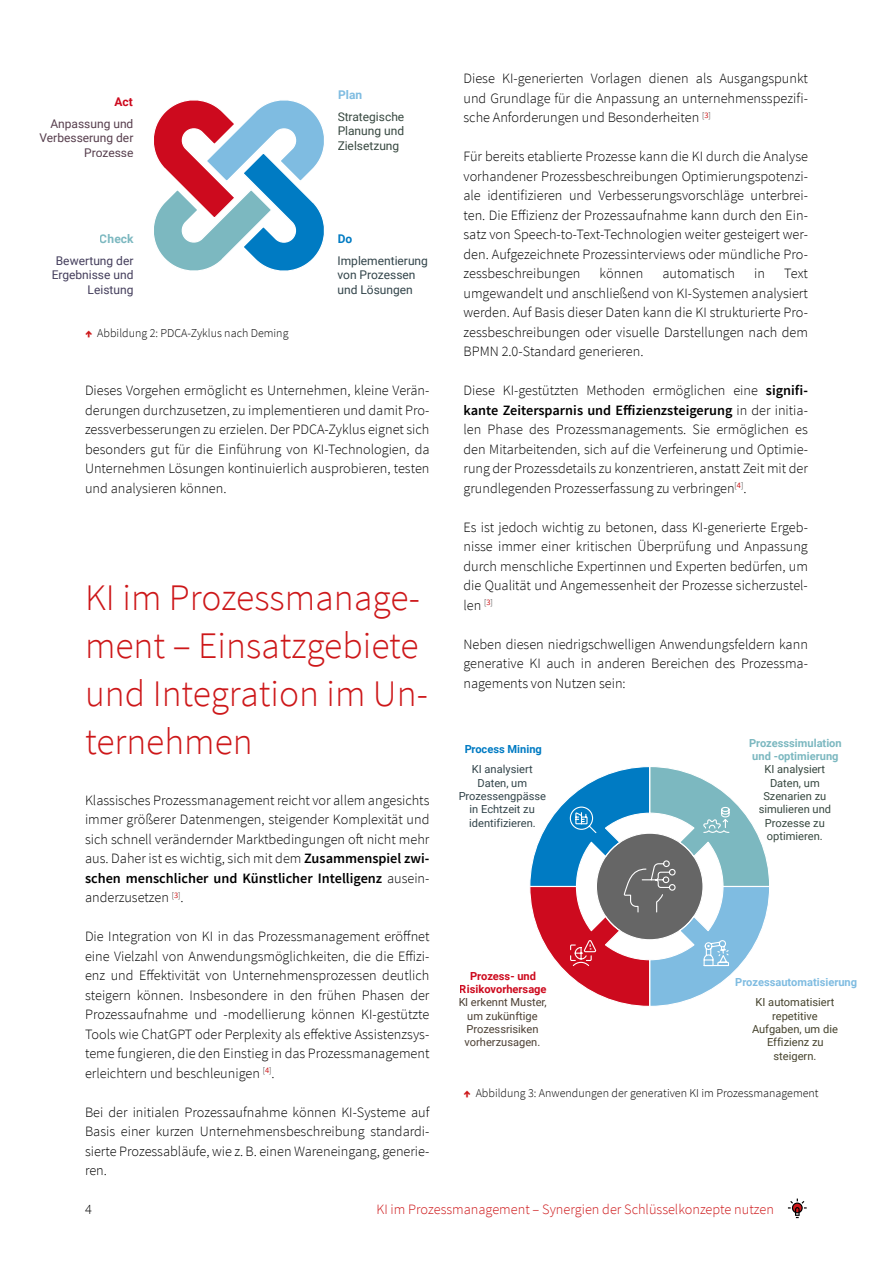
<style>
.page{position:relative;width:893px;height:1263px;background:#fff}
.page>*{position:absolute;margin:0;border:0;box-sizing:border-box;transform-origin:0 0}
.t1{font:300 37.5px/48px "Source Sans Pro";color:#cd1719}
.t2{font:300 14.25px/19.5px "Source Sans Pro";color:#000;text-align:justify}
.t3{font:300 14.25px "Source Sans Pro";color:#cd1719}
.t4{font:300 12px "Source Sans Pro";color:#000}
.t5{font:12px/14.4px "Roboto";color:#32444a}
.t6{font:12px/14.4px "Roboto";color:#573e4d;text-align:right}
.t7{font:12px/14.4px "Roboto";color:#374840;text-align:justify}
.t8{font:12px/14.4px "Roboto";color:#443e5c;text-align:right}
.t9{font:700 12px "Roboto";color:#7cb8c0}
.t10{font:700 12px "Roboto";color:#7fbce1}
.t11{font:700 12px "Roboto";color:#cd0a1e}
.t12{font:700 12px "Roboto";color:#007bc3}
.t13{font:11.1px/13.4px "Roboto";color:#374840;text-align:center}
.t14{font:11.1px/13.4px "Roboto";color:#32444a;text-align:center}
.t15{font:11.1px/13.4px "Roboto";color:#46432d;text-align:center}
.t16{font:11.1px/13.4px "Roboto";color:#4c4034;text-align:center}
.t17{font:700 11.1px/13.4px "Roboto";color:#7cb8c0}
.t18{font:700 11.1px/13.4px "Roboto";color:#cd0a1e;text-align:center}
.t19{font:700 11.1px "Roboto";color:#7fbce1}
.t20{font:700 11.1px "Roboto";color:#007bc3}
.s1{font-weight:900;color:#cd1719}
.s2{font-weight:600}
</style>
<div class="page">
<svg style="left:154px;top:100px;width:170px;height:171px"></svg>
<svg style="left:529px;top:766px;width:240px;height:241px"></svg>
<svg style="left:788px;top:1198px;width:19px;height:20px"></svg>
<p class="t11" style="left:115px;top:94px;width:20px">Act</p>
<p class="t10" style="left:338px;top:87px;width:26px">Plan</p>
<p class="t6" style="left:40px;top:116px;width:95px">Anpassung und<br>Verbesserung der<br>Prozesse</p>
<p class="t7" style="left:338px;top:109px;width:68px">Strategische Planung und Zielsetzung</p>
<p class="t9" style="left:100px;top:231px;width:35px">Check</p>
<p class="t12" style="left:338px;top:231px;width:16px">Do</p>
<p class="t8" style="left:52px;top:253px;width:83px">Bewertung der<br>Ergebnisse und<br>Leistung</p>
<p class="t5" style="left:337px;top:253px;width:92px">Implementierung von Prozessen und Lösungen</p>
<p class="t4" style="left:85px;top:326px;width:205px"><span class="s1">↑</span> Abbildung 2: PDCA-Zyklus nach Deming</p>
<p class="t2" style="left:85px;top:381px;width:346px">Dieses Vorgehen ermöglicht es Unternehmen, kleine Verän&shy;derungen durchzusetzen, zu implementieren und damit Pro&shy;zessverbesserungen zu erzielen. Der PDCA-Zyklus eignet sich besonders gut für die Einführung von KI-Technologien, da Unternehmen Lösungen kontinuierlich ausprobieren, testen und analysieren können.</p>
<h1 class="t1" style="left:85px;top:574px;width:344px">KI im Prozessmanage&shy;ment – Einsatzgebiete und Integration im Un&shy;ternehmen</h1>
<p class="t2" style="left:85px;top:790px;width:346px">Klassisches Prozessmanagement reicht vor allem angesichts immer größerer Datenmengen, steigender Komplexität und sich schnell verändernder Marktbedingungen oft nicht mehr aus. Daher ist es wichtig, sich mit dem <span class="s2">Zusammenspiel zwi&shy;schen menschlicher und Künstlicher Intelligenz</span> ausein&shy;anderzusetzen <sup>[</sup><sup>3</sup><sup>]</sup>.</p>
<p class="t2" style="left:85px;top:927px;width:346px">Die Integration von KI in das Prozessmanagement eröffnet eine Vielzahl von Anwendungsmöglichkeiten, die die Effizi&shy;enz und Effektivität von Unternehmensprozessen deutlich steigern können. Insbesondere in den frühen Phasen der Prozessaufnahme und -modellierung können KI-gestützte Tools wie ChatGPT oder Perplexity als effektive Assistenzsys&shy;teme fungieren, die den Einstieg in das Prozessmanagement erleichtern und beschleunigen <sup>[</sup><sup>4</sup><sup>]</sup>.</p>
<p class="t2" style="left:85px;top:1102px;width:346px">Bei der initialen Prozessaufnahme können KI-Systeme auf Basis einer kurzen Unternehmensbeschreibung standardi&shy;sierte Prozessabläufe, wie z. B. einen Wareneingang, generie&shy;ren.</p>
<p class="t2" style="left:463px;top:69px;width:346px">Diese KI-generierten Vorlagen dienen als Ausgangspunkt und Grundlage für die Anpassung an unternehmensspezifi&shy;sche Anforderungen und Besonderheiten <sup>[</sup><sup>3</sup><sup>]</sup></p>
<p class="t2" style="left:463px;top:147px;width:346px">Für bereits etablierte Prozesse kann die KI durch die Analyse vorhandener Prozessbeschreibungen Optimierungspotenzi&shy;ale identifizieren und Verbesserungsvorschläge unterbrei&shy;ten. Die Effizienz der Prozessaufnahme kann durch den Ein&shy;satz von Speech-to-Text-Technologien weiter gesteigert wer&shy;den. Aufgezeichnete Prozessinterviews oder mündliche Pro&shy;zessbeschreibungen</p>
<p class="t2" style="left:600px;top:264px;width:45px">können</p>
<p class="t2" style="left:662px;top:264px;width:74px">automatisch</p>
<p class="t2" style="left:754px;top:264px;width:12px">in</p>
<p class="t2" style="left:463px;top:264px;width:346px;text-indent:321px">Text umgewandelt und anschließend von KI-Systemen analysiert werden. Auf Basis dieser Daten kann die KI strukturierte Pro&shy;zessbeschreibungen oder visuelle Darstellungen nach dem BPMN 2.0-Standard generieren.</p>
<p class="t2" style="left:463px;top:381px;width:346px">Diese KI-gestützten Methoden ermöglichen eine <span class="s2">signifi&shy;kante Zeitersparnis und Effizienzsteigerung</span> in der initia&shy;len Phase des Prozessmanagements. Sie ermöglichen es den Mitarbeitenden, sich auf die Verfeinerung und Optimie&shy;rung der Prozessdetails zu konzentrieren, anstatt Zeit mit der grundlegenden Prozesserfassung zu verbringen<sup>[</sup><sup>4</sup><sup>]</sup>.</p>
<p class="t2" style="left:463px;top:517px;width:346px">Es ist jedoch wichtig zu betonen, dass KI-generierte Ergeb&shy;nisse immer einer kritischen Überprüfung und Anpassung durch menschliche Expertinnen und Experten bedürfen, um die Qualität und Angemessenheit der Prozesse sicherzustel&shy;len <sup>[</sup><sup>3</sup><sup>]</sup></p>
<p class="t2" style="left:463px;top:634px;width:346px">Neben diesen niedrigschwelligen Anwendungsfeldern kann generative KI auch in anderen Bereichen des Prozessma&shy;nagements von Nutzen sein:</p>
<p class="t20" style="left:464px;top:741px;width:79px">Process Mining</p>
<p class="t17" style="left:749px;top:735px;width:94px">Prozesssimulation und -optimierung</p>
<p class="t14" style="left:459px;top:762px;width:89px">KI analysiert<br>Daten, um<br>Prozessengpässe in Echtzeit zu identifizieren.</p>
<p class="t13" style="left:759px;top:762px;width:74px">KI analysiert<br>Daten, um<br>Szenarien zu simulieren und<br>Prozesse zu optimieren.</p>
<p class="t18" style="left:460px;top:969px;width:88px">Prozess- und<br>Risikovorhersage</p>
<p class="t19" style="left:735px;top:975px;width:123px">Prozessautomatisierung</p>
<p class="t16" style="left:458px;top:995px;width:90px">KI erkennt Muster, um zukünftige<br>Prozessrisiken vorherzusagen.</p>
<p class="t15" style="left:752px;top:995px;width:87px">KI automatisiert repetitive<br>Aufgaben, um die<br>Effizienz zu steigern.</p>
<p class="t4" style="left:463px;top:1086px;width:357px"><span class="s1">↑</span> Abbildung 3: Anwendungen der generativen KI im Prozessmanagement</p>
<p class="t2" style="left:85px;top:1200px;width:8px">4</p>
<p class="t3" style="left:376px;top:1201px;width:399px">KI im Prozessmanagement – Synergien der Schlüsselkonzepte nutzen</p>
</div>
